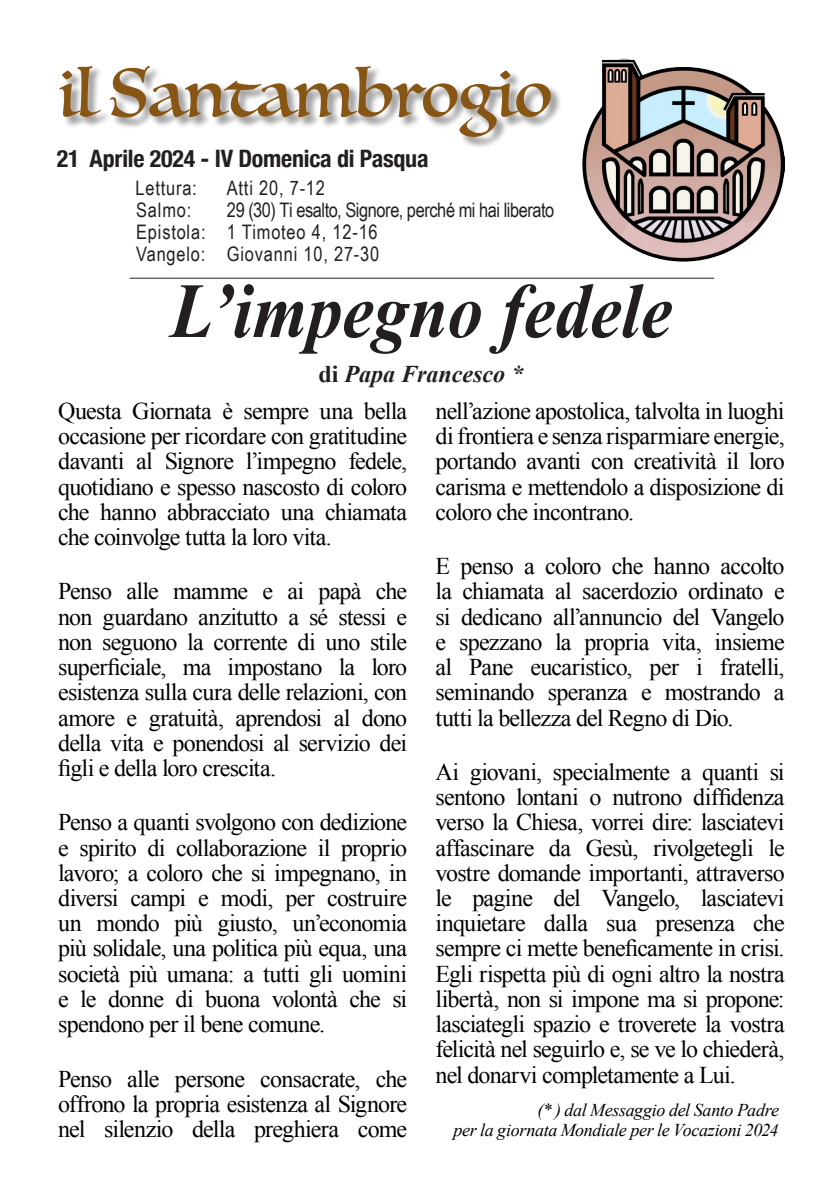
<style>
.page{position:relative;width:840px;height:1191px;background:#fff}
.page>*{position:absolute;margin:0;border:0;box-sizing:border-box;transform-origin:0 0}
.t1{font:italic 700 78px "Times New Roman";color:#231f20;scale:.9 1}
.t2{font:66px "Luminari";color:#875615}
.t3{font:24px/25.2px "Times New Roman";letter-spacing:-.035em;color:#000;text-align:justify}
.t4{font:700 condensed 24px "Helvetica Neue";letter-spacing:-.01em;color:#231f20}
.t5{font:italic 700 24px "Times New Roman";color:#231f20}
.t6{font:20px/22px "Arial Narrow";letter-spacing:.005em;color:#231f20}
.t7{font:20px "Arial Narrow";letter-spacing:.04em;color:#231f20}
.t8{font:italic 18px "Times New Roman";letter-spacing:-.02em;color:#000}
.s1{font-style:normal}
</style>
<div class="page">
<div style="left:59px;top:65px;width:503px;height:84px;background:#231f20;opacity:.41"></div>
<img style="left:582px;top:58px;width:202px;height:204px">
<hr style="left:130px;top:278px;width:583px;height:1px;background:#231f20">
<p class="t2" style="left:58px;top:37px;width:495px">il Santambrogio</p>
<p class="t4" style="left:57px;top:138px;width:373px">21 Aprile 2024 - IV Domenica di Pasqua</p>
<p class="t7" style="left:135px;top:174px;width:63px">Lettura:</p>
<p class="t7" style="left:227px;top:174px;width:100px">Atti 20, 7-12</p>
<p class="t7" style="left:136px;top:196px;width:57px">Salmo:</p>
<p class="t6" style="left:136px;top:199px;width:419px;text-indent:91px">29 (30) Ti esalto, Signore, perché mi hai liberato<br>Epistola: 1 Timoteo 4, 12-16<br>Vangelo: Giovanni 10, 27-30</p>
<p class="t1" style="left:170px;top:256px;width:558px">L’impegno fedele</p>
<p class="t5" style="left:318px;top:357px;width:206px"><span class="s1">di</span> Papa Francesco *</p>
<p class="t3" style="left:58px;top:398px;width:350px">Questa Giornata è sempre una bella occasione per ricordare con gratitudine davanti al Signore l’impegno fedele, quotidiano e spesso nascosto di coloro che hanno abbracciato una chiamata che coinvolge tutta la loro vita.</p>
<p class="t3" style="left:58px;top:578px;width:350px">Penso alle mamme e ai papà che non guardano anzitutto a sé stessi e non seguono la corrente di uno stile superficiale, ma impostano la loro esistenza sulla cura delle relazioni, con amore e gratuità, aprendosi al dono della vita e ponendosi al servizio dei figli e della loro crescita.</p>
<p class="t3" style="left:58px;top:809px;width:350px">Penso a quanti svolgono con dedizione e spirito di collaborazione il proprio lavoro; a coloro che si impegnano, in diversi campi e modi, per costruire un mondo più giusto, un’economia più solidale, una politica più equa, una società più umana: a tutti gli uomini e le donne di buona volontà che si spendono per il bene comune.</p>
<p class="t3" style="left:58px;top:1065px;width:350px">Penso alle persone consacrate, che offrono la propria esistenza al Signore nel silenzio della preghiera come</p>
<p class="t3" style="left:435px;top:398px;width:350px">nell’azione apostolica, talvolta in luoghi di frontiera e senza risparmiare energie, portando avanti con creatività il loro carisma e mettendolo a disposizione di coloro che incontrano.</p>
<p class="t3" style="left:435px;top:553px;width:350px">E penso a coloro che hanno accolto la chiamata al sacerdozio ordinato e si dedicano all’annuncio del Vangelo e spezzano la propria vita, insieme al Pane eucaristico, per i fratelli, seminando speranza e mostrando a tutti la bellezza del Regno di Dio.</p>
<p class="t3" style="left:435px;top:759px;width:350px">Ai giovani, specialmente a quanti si sentono lontani o nutrono diffidenza verso la Chiesa, vorrei dire: lasciatevi affascinare da Gesù, rivolgetegli le vostre domande importanti, attraverso le pagine del Vangelo, lasciatevi inquietare dalla sua presenza che sempre ci mette beneficamente in crisi.<br>Egli rispetta più di ogni altro la nostra libertà, non si impone ma si propone: lasciategli spazio e troverete la vostra felicità nel seguirlo e, se ve lo chiederà, nel donarvi completamente a Lui.</p>
<p class="t8" style="left:537px;top:1097px;width:243px">(* ) dal Messaggio del Santo Padre</p>
<p class="t8" style="left:453px;top:1117px;width:326px">per la giornata Mondiale per le Vocazioni 2024</p>
</div>
